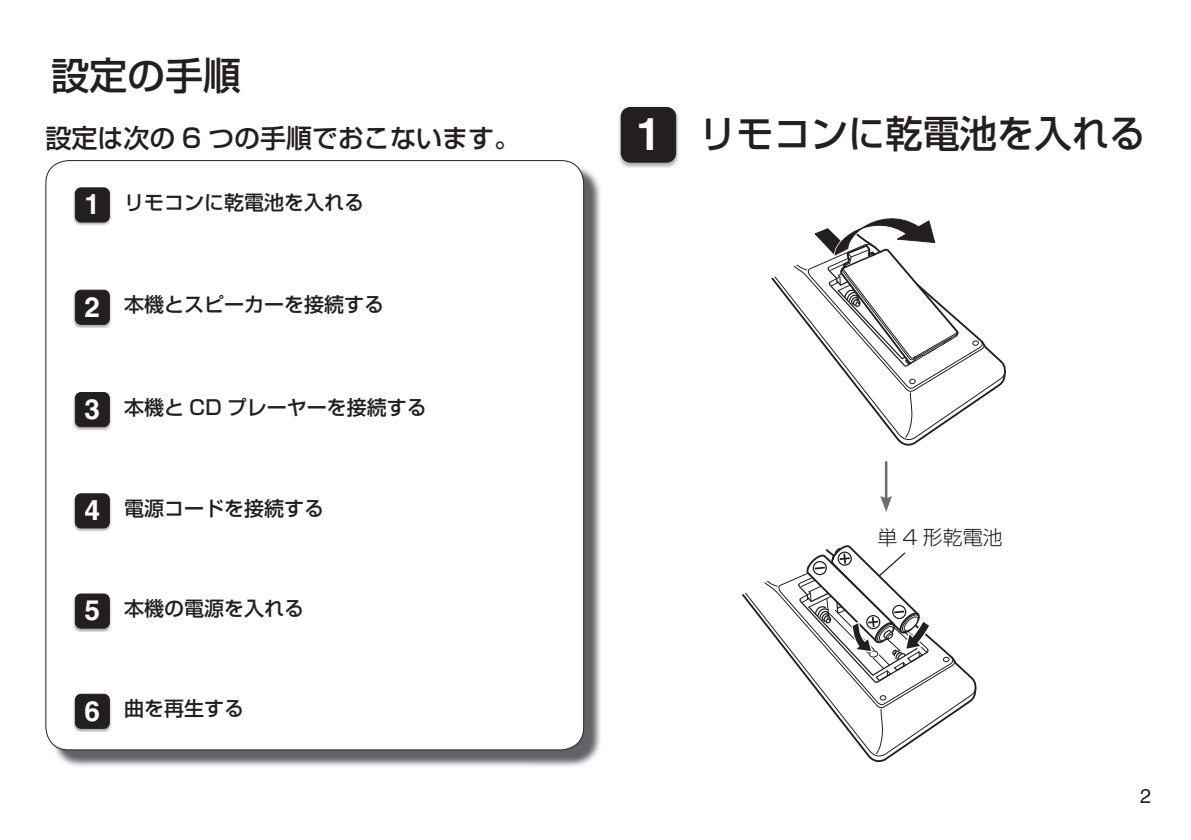
<style>
.page{position:relative;width:1191px;height:840px;background:#fff}
.page>*{position:absolute;margin:0;border:0;box-sizing:border-box;transform-origin:0 0}
.t1{font:500 38px "Shin Go Pro";color:#231f20}
.t2{font:500 26px "Shin Go Pro";color:#231f20}
.t3{font:500 20px "Shin Go Pro";color:#231f20}
.t4{font:300 20px "Shin Go Pro";color:#231f20}
.t5{font:20px "Helvetica LT Std";color:#231f20}
.s1{font-family:"Helvetica LT Std";font-weight:700;font-size:28px;color:#fff}
.s2{font-family:"Helvetica LT Std";font-weight:700;font-size:44.8px;color:#fff}
</style>
<div class="page">
<img style="left:618px;top:106px;width:61px;height:62px">
<div style="left:621px;top:107px;width:54px;height:55px;background:#231f20;border-radius:9px"></div>
<div style="left:620px;top:107px;width:56px;height:56px;border:1px solid #231f20;border-radius:9px"></div>
<svg style="left:896px;top:343px;width:109px;height:98px"></svg>
<svg style="left:771px;top:218px;width:213px;height:220px"></svg>
<hr style="left:885px;top:461px;width:2px;height:39px;background:#6c6d70">
<svg style="left:880px;top:495px;width:12px;height:16px"></svg>
<svg style="left:866px;top:660px;width:110px;height:97px"></svg>
<svg style="left:742px;top:545px;width:213px;height:209px"></svg>
<img style="left:533px;top:165px;width:68px;height:602px">
<img style="left:51px;top:741px;width:482px;height:26px">
<div style="left:46px;top:160px;width:537px;height:589px;background:#fff;border-radius:23px"></div>
<img style="left:73px;top:189px;width:38px;height:36px">
<div style="left:75px;top:188px;width:34px;height:34px;background:#231f20;border-radius:6px"></div>
<div style="left:75px;top:187px;width:35px;height:35px;border:1px solid #231f20;border-radius:6px"></div>
<img style="left:73px;top:289px;width:38px;height:39px">
<div style="left:75px;top:290px;width:34px;height:34px;background:#231f20;border-radius:6px"></div>
<div style="left:75px;top:290px;width:35px;height:34px;border:1px solid #231f20;border-radius:6px"></div>
<img style="left:73px;top:393px;width:38px;height:37px">
<div style="left:75px;top:392px;width:34px;height:34px;background:#231f20;border-radius:6px"></div>
<div style="left:75px;top:392px;width:35px;height:35px;border:1px solid #231f20;border-radius:6px"></div>
<img style="left:73px;top:495px;width:38px;height:36px">
<div style="left:75px;top:493px;width:34px;height:34px;background:#231f20;border-radius:6px"></div>
<div style="left:75px;top:493px;width:35px;height:35px;border:1px solid #231f20;border-radius:6px"></div>
<img style="left:73px;top:597px;width:38px;height:34px">
<div style="left:75px;top:593px;width:34px;height:34px;background:#231f20;border-radius:6px"></div>
<div style="left:75px;top:593px;width:35px;height:35px;border:1px solid #231f20;border-radius:6px"></div>
<img style="left:73px;top:698px;width:38px;height:33px">
<div style="left:75px;top:693px;width:34px;height:35px;background:#231f20;border-radius:6px"></div>
<div style="left:75px;top:693px;width:35px;height:35px;border:1px solid #231f20;border-radius:6px"></div>
<h1 class="t1" style="left:51px;top:44px;width:191px">設定の手順</h1>
<h2 class="t2" style="left:45px;top:116px;width:476px">設定は次の 6 つの手順でおこないます。</h2>
<p class="t3" style="left:85px;top:186px;width:281px"><span class="s1">1</span> リモコンに乾電池を入れる</p>
<p class="t3" style="left:85px;top:288px;width:301px"><span class="s1">2</span> 本機とスピーカーを接続する</p>
<p class="t3" style="left:85px;top:390px;width:344px"><span class="s1">3</span> 本機と CD プレーヤーを接続する</p>
<p class="t3" style="left:85px;top:491px;width:241px"><span class="s1">4</span> 電源コードを接続する</p>
<p class="t3" style="left:85px;top:591px;width:221px"><span class="s1">5</span> 本機の電源を入れる</p>
<p class="t3" style="left:85px;top:692px;width:161px"><span class="s1">6</span> 曲を再生する</p>
<h1 class="t1" style="left:636px;top:102px;width:512px"><span class="s2">1</span> リモコンに乾電池を入れる</h1>
<p class="t4" style="left:877px;top:521px;width:127px">単 4 形乾電池</p>
<p class="t5" style="left:1140px;top:784px;width:13px">2</p>
</div>
